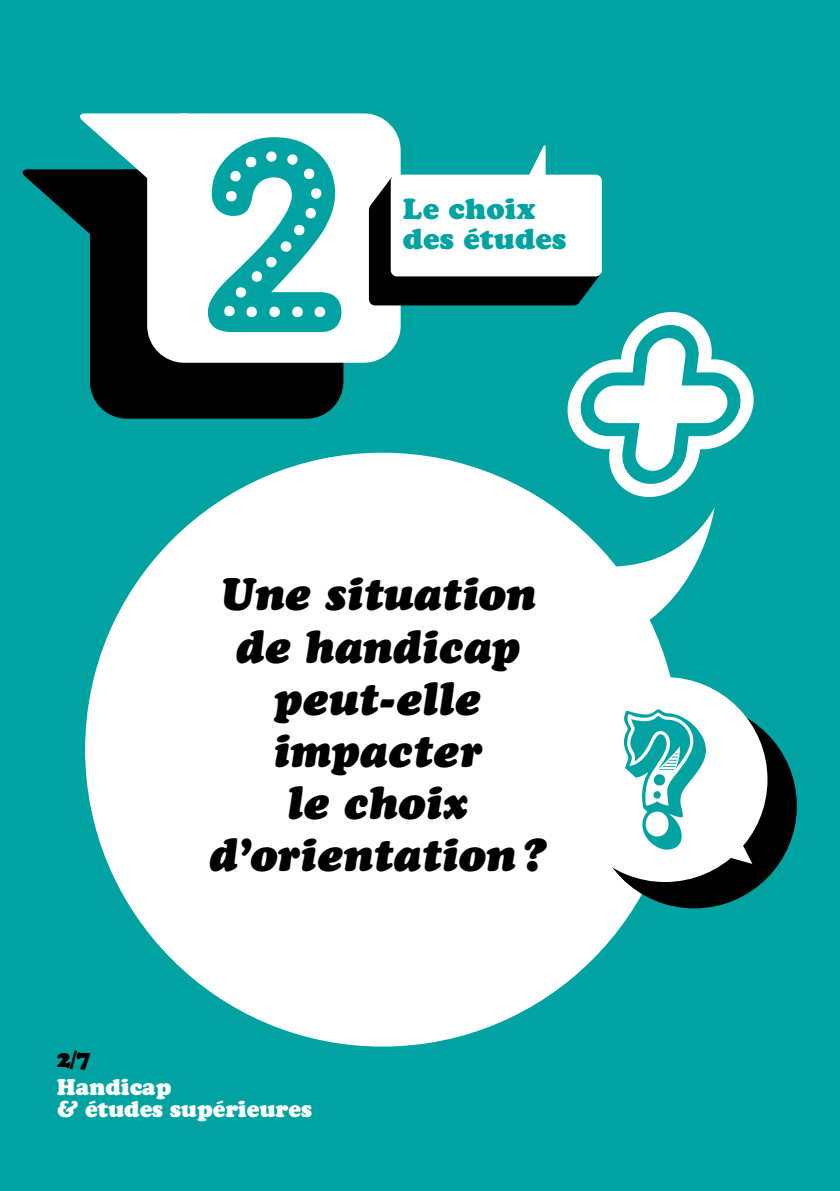
<style>
.page{position:relative;width:840px;height:1191px;background:#fff}
.page>*{position:absolute;margin:0;border:0;box-sizing:border-box;transform-origin:0 0}
.t1{font:italic 900 44px/52px "Cooper BT";color:#000;text-align:center}
.t2{font:900 28px/30px "Cooper BT";letter-spacing:.01em;color:#00a2a2}
.t3{font:900 22.2px "Cooper BT";color:#000}
.t4{font:900 22px/22px "Cooper BT";color:#fff}
</style>
<div class="page">
<div style="left:0;top:0;width:839px;height:1191px;background:#00a2a2"></div>
<div style="left:90px;top:169px;width:253px;height:250px;background:#000;border-radius:37px"></div>
<div style="left:147px;top:113px;width:253px;height:250px;background:#fff;border-radius:37px"></div>
<svg style="left:22px;top:113px;width:165px;height:145px"></svg>
<svg style="left:207px;top:137px;width:134px;height:195px"></svg>
<svg style="left:513px;top:145px;width:32px;height:30px"></svg>
<svg style="left:578px;top:274px;width:22px;height:29px"></svg>
<svg style="left:369px;top:178px;width:22px;height:30px"></svg>
<div style="left:369px;top:204px;width:210px;height:101px;background:#000;border-radius:6px"></div>
<div style="left:390px;top:175px;width:211px;height:101px;background:#fff;border-radius:6px"></div>
<div style="left:85px;top:453px;width:594px;height:593px;background:#fff;border-radius:50%"></div>
<svg style="left:553px;top:507px;width:161px;height:134px"></svg>
<div style="left:591px;top:703px;width:205px;height:205px;background:#000;border-radius:50%"></div>
<div style="left:562px;top:677px;width:205px;height:205px;background:#fff;border-radius:50%"></div>
<svg style="left:623px;top:709px;width:129px;height:155px"></svg>
<svg style="left:567px;top:312px;width:187px;height:185px"></svg>
<p class="t2" style="left:402px;top:194px;width:165px">Le choix des études</p>
<p class="t3" style="left:57px;top:1045px;width:35px">2/7</p>
<p class="t1" style="left:209px;top:569px;width:338px">Une situation de handicap peut-elle impacter<br>le choix d’orientation?</p>
<p class="t4" style="left:57px;top:1076px;width:256px">Handicap<br>&amp; études supérieures</p>
</div>
